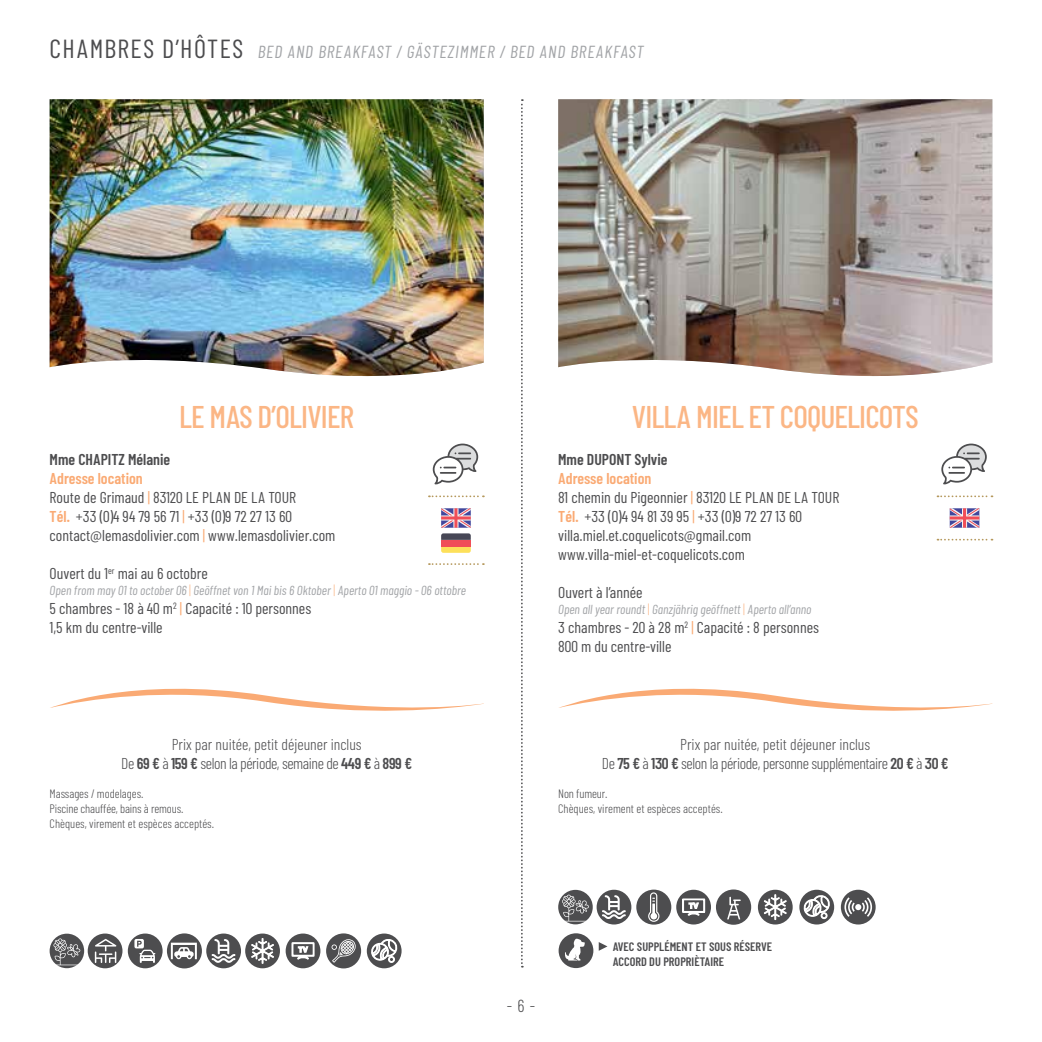
<style>
.page{position:relative;width:1042px;height:1042px;background:#fff}
.page>*{position:absolute;margin:0;border:0;box-sizing:border-box;transform-origin:0 0}
.t1{font:500 31.5px "Barlow Condensed";letter-spacing:-.025em;color:#fbb685}
.t2{font:italic 17.5px "Barlow Condensed";letter-spacing:.05em;color:#a2a4a7}
.t3{font:300 17.5px "Barlow Condensed";color:#4d4d4f}
.t4{font:15.75px/18.9px "Barlow Condensed";color:#4d4d4f}
.t5{font:300 15.75px/18.9px "Barlow Condensed";letter-spacing:-.025em;color:#4d4d4f;text-align:center}
.t6{font:300 15.75px/18.9px "Barlow Condensed";letter-spacing:-.005em;color:#4d4d4f;text-align:center}
.t7{font:600 15.75px "Barlow Condensed";color:#4d4d4f}
.t8{font:italic 13.12px "Barlow Condensed";color:#a2a4a7}
.t9{font:300 12.25px/14.7px "Barlow Condensed";color:#4d4d4f}
.t10{font:600 12.25px/14.7px "Barlow Condensed";color:#4d4d4f}
.s1{font-style:normal;font-size:26.25px;color:#4d4d4f}
.s2{font-weight:600;color:#faaa74}
.s3{color:#faaa74}
.s4{font-weight:300;font-style:normal;font-size:13.83px;color:#fbb685}
.s5{font-weight:600}
.s6{font-size:13.83px}
</style>
<div class="page">
<svg style="left:521px;top:99px;width:2px;height:868px"></svg>
<svg style="left:441px;top:546px;width:30px;height:7px"></svg>
<div style="left:441px;top:540px;width:30px;height:6px;background:#f04e58"></div>
<div style="left:367px;top:933px;width:34px;height:35px;background:#4d4d4f;border-radius:50%"></div>
<svg style="left:371px;top:939px;width:27px;height:23px"></svg>
<div style="left:799px;top:890px;width:35px;height:34px;background:#4d4d4f;border-radius:50%"></div>
<svg style="left:804px;top:895px;width:26px;height:24px"></svg>
<div style="left:841px;top:890px;width:34px;height:34px;background:#4d4d4f;border-radius:50%"></div>
<svg style="left:844px;top:897px;width:28px;height:20px"></svg>
<div style="left:558px;top:933px;width:35px;height:35px;background:#4d4d4f;border-radius:50%"></div>
<svg style="left:565px;top:938px;width:20px;height:22px"></svg>
<div style="left:245px;top:933px;width:35px;height:35px;background:#4d4d4f;border-radius:50%"></div>
<svg style="left:251px;top:938px;width:23px;height:25px"></svg>
<div style="left:758px;top:890px;width:34px;height:34px;background:#4d4d4f;border-radius:50%"></div>
<svg style="left:764px;top:894px;width:22px;height:26px"></svg>
<div style="left:326px;top:933px;width:35px;height:35px;background:#4d4d4f;border-radius:50%"></div>
<svg style="left:331px;top:939px;width:25px;height:23px"></svg>
<div style="left:167px;top:933px;width:35px;height:35px;background:#4d4d4f;border-radius:50%"></div>
<svg style="left:171px;top:942px;width:26px;height:17px"></svg>
<svg style="left:50px;top:933px;width:34px;height:35px"></svg>
<svg style="left:53px;top:938px;width:27px;height:27px"></svg>
<div style="left:286px;top:933px;width:34px;height:35px;background:#4d4d4f;border-radius:50%"></div>
<svg style="left:291px;top:942px;width:24px;height:18px"></svg>
<div style="left:88px;top:933px;width:34px;height:35px;background:#4d4d4f;border-radius:50%"></div>
<svg style="left:95px;top:939px;width:21px;height:24px"></svg>
<div style="left:206px;top:933px;width:35px;height:35px;background:#4d4d4f;border-radius:50%"></div>
<svg style="left:212px;top:939px;width:23px;height:24px"></svg>
<div style="left:128px;top:933px;width:35px;height:35px;background:#4d4d4f;border-radius:50%"></div>
<svg style="left:134px;top:939px;width:21px;height:24px"></svg>
<div style="left:716px;top:889px;width:35px;height:36px;background:#4d4d4f;border-radius:50%"></div>
<svg style="left:727px;top:897px;width:14px;height:22px"></svg>
<svg style="left:558px;top:890px;width:35px;height:34px"></svg>
<svg style="left:562px;top:894px;width:27px;height:27px"></svg>
<div style="left:676px;top:890px;width:35px;height:34px;background:#4d4d4f;border-radius:50%"></div>
<svg style="left:682px;top:898px;width:24px;height:18px"></svg>
<div style="left:596px;top:890px;width:35px;height:34px;background:#4d4d4f;border-radius:50%"></div>
<svg style="left:602px;top:895px;width:24px;height:24px"></svg>
<div style="left:636px;top:889px;width:35px;height:35px;background:#4d4d4f;border-radius:50%"></div>
<svg style="left:648px;top:892px;width:11px;height:30px"></svg>
<svg style="left:937px;top:495px;width:55px;height:2px"></svg>
<svg style="left:937px;top:539px;width:55px;height:1px"></svg>
<svg style="left:941px;top:443px;width:46px;height:41px"></svg>
<svg style="left:949px;top:508px;width:30px;height:20px"></svg>
<img style="left:50px;top:99px;width:434px;height:278px">
<img style="left:558px;top:99px;width:434px;height:277px">
<svg style="left:429px;top:495px;width:55px;height:2px"></svg>
<svg style="left:429px;top:563px;width:55px;height:2px"></svg>
<svg style="left:433px;top:443px;width:45px;height:41px"></svg>
<svg style="left:441px;top:508px;width:30px;height:32px"></svg>
<svg style="left:50px;top:688px;width:434px;height:23px"></svg>
<svg style="left:559px;top:688px;width:433px;height:23px"></svg>
<svg style="left:599px;top:942px;width:8px;height:9px"></svg>
<p class="t2" style="left:50px;top:40px;width:595px"><span class="s1">Chambres d’HÔtes</span> BED AND BREAKFAST / GÄSTEZIMMER / BED AND BREAKFAST</p>
<h1 class="t1" style="left:179px;top:397px;width:176px">LE MAS D’OLIVIER</h1>
<p class="t7" style="left:50px;top:450px;width:122px">MME CHAPITZ MÉLANIE</p>
<p class="t4" style="left:50px;top:469px;width:287px"><span class="s2">ADRESSE LOCATION<br></span>Route de Grimaud <span class="s3">|</span> 83120 Le Plan de la Tour<br><span class="s2">TÉL.</span> +33 (0)4 94 79 56 71 <span class="s3">|</span> +33 (0)9 72 27 13 60 contact@lemasdolivier.com <span class="s3">|</span> www.lemasdolivier.com</p>
<p class="t4" style="left:50px;top:563px;width:160px">Ouvert du 1<sup>er</sup> mai au 6 octobre</p>
<p class="t8" style="left:50px;top:582px;width:418px">Open from may 01 to october 06 <span class="s4">|</span> Geöffnet von 1 Mai bis 6 Oktober <span class="s4">|</span> Aperto 01 maggio - 06 ottobre</p>
<p class="t4" style="left:50px;top:599px;width:263px">5 chambres - 18 à 40 m<sup>2</sup> <span class="s3">|</span> Capacité : 10 personnes<br>1,5 km du centre-ville</p>
<p class="t6" style="left:121px;top:734px;width:292px">Prix par nuitée, petit déjeuner inclus<br>De <span class="s5">69 €</span> à <span class="s5">159 €</span> selon la période, semaine de <span class="s5">449 €</span> à <span class="s5">899 €</span></p>
<p class="t9" style="left:50px;top:786px;width:166px">Massages / modelages.<br>Piscine chauffée, bains à remous.<br>Chèques, virement et espèces acceptés.</p>
<h1 class="t1" style="left:632px;top:397px;width:274px">VILLA MIEL ET COQUELICOTS</h1>
<p class="t7" style="left:558px;top:450px;width:111px">MME DUPONT SYLVIE</p>
<p class="t4" style="left:558px;top:469px;width:283px"><span class="s2">ADRESSE LOCATION<br></span>81 chemin du Pigeonnier <span class="s3">|</span> 83120 Le Plan de la Tour <span class="s2">TÉL.</span> +33 (0)4 94 81 39 95 <span class="s3">|</span> +33 (0)9 72 27 13 60 villa.miel.et.coquelicots@gmail.com www.villa-miel-et-coquelicots.com</p>
<p class="t4" style="left:558px;top:582px;width:86px">Ouvert à l’année</p>
<p class="t8" style="left:558px;top:601px;width:255px">Open all year round<span class="s6">t</span> <span class="s4">|</span> Ganzjährig geöffnet<span class="s6">t</span> <span class="s4">|</span> Aperto all’anno</p>
<p class="t4" style="left:558px;top:618px;width:262px">3 chambres - 20 à 28 m<sup>2</sup> <span class="s3">|</span> Capacité : 8 personnes<br>800 m du centre-ville</p>
<p class="t5" style="left:602px;top:734px;width:348px">Prix par nuitée, petit déjeuner inclus<br>De <span class="s5">75 €</span> à <span class="s5">130 €</span> selon la période, personne supplémentaire <span class="s5">20 €</span> à <span class="s5">30 €</span></p>
<p class="t9" style="left:558px;top:786px;width:166px">Non fumeur.<br>Chèques, virement et espèces acceptés.</p>
<p class="t3" style="left:507px;top:994px;width:30px">- 6 -</p>
<p class="t10" style="left:613px;top:939px;width:64px">AVEC SUPPLÉMENT</p>
<p class="t10" style="left:613px;top:939px;width:160px;text-indent:83px">ET SOUS RÉSERVE<br>ACCORD DU PROPRIÈTAIRE</p>
</div>
